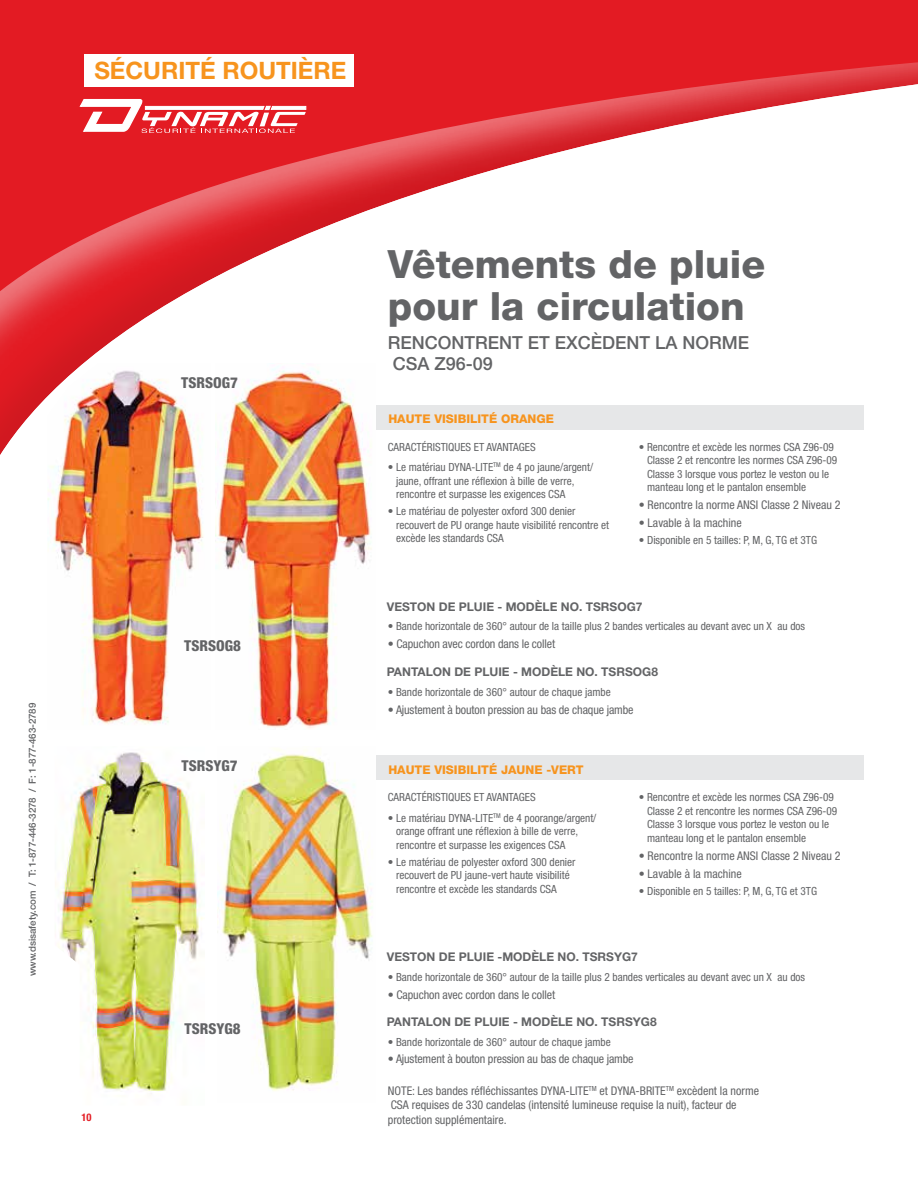
<style>
.page{position:relative;width:918px;height:1188px;background:#fff}
.page>*{position:absolute;margin:0;border:0;box-sizing:border-box;transform-origin:0 0}
.t1{font:800 39px/42px "Helvetica Neue LT Std";color:#636466}
.t2{font:700 24px "Helvetica Neue LT Std";color:#f7941e}
.t3{font:500 18px/21.6px "Helvetica Neue LT Std";color:#636466}
.t4{font:800 condensed 15px "Helvetica Neue LT Std";color:#636466}
.t5{font:condensed 12px/14.4px "Helvetica Neue LT Std";color:#636466}
.t6{font:700 12px "Helvetica Neue LT Std";color:#636466}
.t7{font:800 12px "Helvetica Neue LT Std";color:#f7941e}
.t8{font:condensed 11.25px/13.5px "Helvetica Neue LT Std";color:#636466}
.t9{font:700 condensed 10.5px "Helvetica Neue LT Std";color:#e31b23}
.t10{font:500 9.75px "Helvetica Neue LT Std";letter-spacing:-.01em;color:#636466}
</style>
<div class="page">
<div style="left:0;top:0;width:918px;height:30px;background:#e31b23"></div>
<div style="left:0;top:30px;width:918px;height:516px;background:#000;opacity:.1"></div>
<div style="left:84px;top:54px;width:270px;height:32px;background:#fff"></div>
<svg style="left:80px;top:99px;width:226px;height:34px"></svg>
<div style="left:376px;top:405px;width:487px;height:24px;background:#e6e7e8"></div>
<div style="left:376px;top:755px;width:487px;height:25px;background:#e6e7e8"></div>
<img style="left:55px;top:752px;width:148px;height:339px">
<img style="left:217px;top:748px;width:156px;height:343px">
<img style="left:47px;top:364px;width:164px;height:361px">
<img style="left:216px;top:364px;width:159px;height:365px">
<h2 class="t2" style="left:94px;top:56px;width:253px">SÉCURITÉ ROUTIÈRE</h2>
<h3 class="t4" style="left:181px;top:374px;width:58px">TSRSOG7</h3>
<p class="t10" style="left:27px;top:976px;width:275px;rotate:-90deg">www.dsisafety.com / T: 1-877-446-3278 / F: 1-877-463-2789</p>
<p class="t9" style="left:81px;top:1110px;width:12px">10</p>
<h3 class="t4" style="left:184px;top:636px;width:58px">TSRSOG8</h3>
<h3 class="t4" style="left:182px;top:757px;width:58px">TSRSYG7</h3>
<h3 class="t4" style="left:185px;top:1019px;width:58px">TSRSYG8</h3>
<h1 class="t1" style="left:388px;top:243px;width:379px">Vêtements de pluie pour la circulation</h1>
<h3 class="t3" style="left:388px;top:331px;width:363px">RENCONTRENT ET EXCÈDENT LA NORME<br>CSA Z96-09</h3>
<p class="t7" style="left:388px;top:412px;width:167px">HAUTE VISIBILITÉ ORANGE</p>
<p class="t8" style="left:388px;top:440px;width:149px">CARACTÉRISTIQUES ET AVANTAGES</p>
<p class="t8" style="left:396px;top:460px;width:198px;text-indent:-8px">• Le matériau DYNA-LITE<sup>TM</sup> de 4 po jaune/argent/ jaune, offrant une réflexion à bille de verre, rencontre et surpasse les exigences CSA</p>
<p class="t8" style="left:396px;top:504px;width:214px;text-indent:-8px">• Le matériau de polyester oxford 300 denier recouvert de PU orange haute visibilité rencontre et excède les standards CSA</p>
<p class="t8" style="left:647px;top:440px;width:192px;text-indent:-8px">• Rencontre et excède les normes CSA Z96-09<br>Classe 2 et rencontre les normes CSA Z96-09<br>Classe 3 lorsque vous portez le veston ou le manteau long et le pantalon ensemble</p>
<p class="t5" style="left:639px;top:498px;width:203px">• Rencontre la norme ANSI Classe 2 Niveau 2</p>
<p class="t5" style="left:639px;top:516px;width:104px">• Lavable à la machine</p>
<p class="t8" style="left:639px;top:533px;width:180px">• Disponible en 5 tailles: P, M, G, TG et 3TG</p>
<p class="t6" style="left:387px;top:599px;width:257px">VESTON DE PLUIE - MODÈLE NO. TSRSOG7</p>
<p class="t8" style="left:388px;top:620px;width:419px">• Bande horizontale de 360° autour de la taille plus 2 bandes verticales au devant avec un X au dos</p>
<p class="t5" style="left:388px;top:637px;width:169px">• Capuchon avec cordon dans le collet</p>
<p class="t6" style="left:387px;top:664px;width:273px">PANTALON DE PLUIE - MODÈLE NO. TSRSOG8</p>
<p class="t8" style="left:388px;top:685px;width:224px">• Bande horizontale de 360° autour de chaque jambe</p>
<p class="t5" style="left:388px;top:702px;width:247px">• Ajustement à bouton pression au bas de chaque jambe</p>
<p class="t7" style="left:388px;top:762px;width:197px">HAUTE VISIBILITÉ JAUNE -VERT</p>
<p class="t8" style="left:388px;top:790px;width:149px">CARACTÉRISTIQUES ET AVANTAGES</p>
<p class="t8" style="left:396px;top:811px;width:202px;text-indent:-8px">• Le matériau DYNA-LITE<sup>TM</sup> de 4 poorange/argent/ orange offrant une réflexion à bille de verre, rencontre et surpasse les exigences CSA</p>
<p class="t8" style="left:396px;top:855px;width:181px;text-indent:-8px">• Le matériau de polyester oxford 300 denier recouvert de PU jaune-vert haute visibilité rencontre et excède les standards CSA</p>
<p class="t8" style="left:647px;top:790px;width:192px;text-indent:-8px">• Rencontre et excède les normes CSA Z96-09<br>Classe 2 et rencontre les normes CSA Z96-09<br>Classe 3 lorsque vous portez le veston ou le manteau long et le pantalon ensemble</p>
<p class="t5" style="left:639px;top:848px;width:203px">• Rencontre la norme ANSI Classe 2 Niveau 2</p>
<p class="t5" style="left:639px;top:866px;width:104px">• Lavable à la machine</p>
<p class="t8" style="left:639px;top:884px;width:180px">• Disponible en 5 tailles: P, M, G, TG et 3TG</p>
<p class="t6" style="left:387px;top:950px;width:252px">VESTON DE PLUIE -MODÈLE NO. TSRSYG7</p>
<p class="t8" style="left:388px;top:970px;width:419px">• Bande horizontale de 360° autour de la taille plus 2 bandes verticales au devant avec un X au dos</p>
<p class="t5" style="left:388px;top:987px;width:169px">• Capuchon avec cordon dans le collet</p>
<p class="t6" style="left:387px;top:1014px;width:271px">PANTALON DE PLUIE - MODÈLE NO. TSRSYG8</p>
<p class="t8" style="left:388px;top:1035px;width:224px">• Bande horizontale de 360° autour de chaque jambe</p>
<p class="t5" style="left:388px;top:1052px;width:247px">• Ajustement à bouton pression au bas de chaque jambe</p>
<p class="t5" style="left:388px;top:1083px;width:373px">NOTE: Les bandes réfléchissantes DYNA-LITE<sup>TM</sup> et DYNA-BRITE<sup>TM</sup> excèdent la norme<br>CSA requises de 330 candelas (intensité lumineuse requise la nuit), facteur de protection supplémentaire.</p>
</div>
